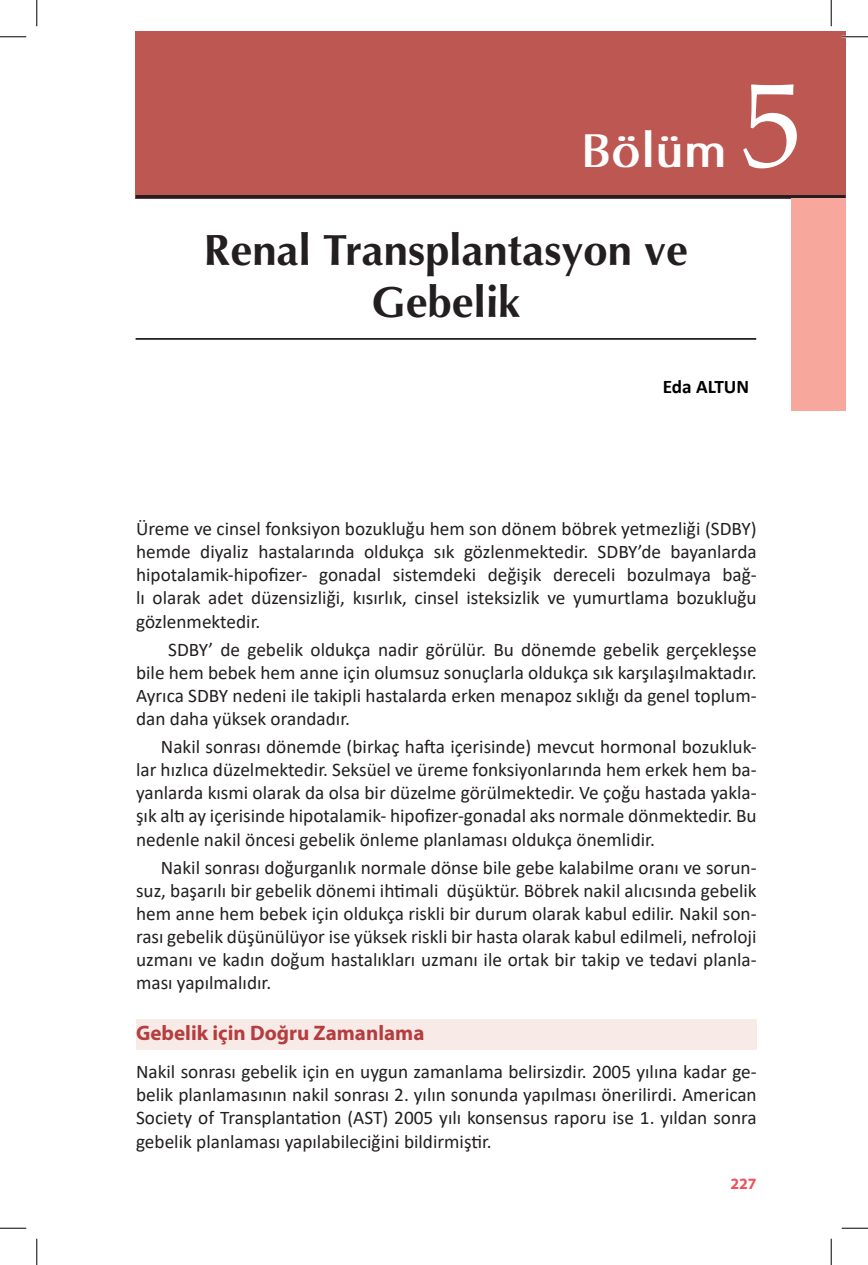
<style>
.page{position:relative;width:868px;height:1265px;background:#fff}
.page>*{position:absolute;margin:0;border:0;box-sizing:border-box;transform-origin:0 0}
.t1{font:120.4px "Palatino";color:#fff}
.t2{font:700 47.77px "Optima";color:#fff}
.t3{font:43.75px/52.5px "Optima Bold Tr";color:#231f20;text-align:center}
.t4{font:700 21px "Myriad Pro";color:#b53c3f}
.t5{font:19.25px/23.1px "Calibri";color:#231f20;text-align:justify}
.t6{font:700 19.25px "Calibri";color:#000001}
.t7{font:700 15.75px "Myriad Pro";color:#f0515a}
</style>
<div class="page">
<div style="left:136px;top:1018px;width:620px;height:31px;background:#f8ebe7"></div>
<div style="left:135px;top:31px;width:710px;height:167px;background:#bd5752"></div>
<hr style="left:135px;top:195px;width:710px;height:3px;background:#231f20">
<hr style="left:135px;top:338px;width:621px;height:2px;background:#231f20">
<div style="left:791px;top:198px;width:54px;height:213px;background:#f8a79d"></div>
<hr style="left:841px;top:36px;width:26px;height:2px;background:#fff">
<svg style="left:0;top:36px;width:26px;height:1px"></svg>
<svg style="left:841px;top:36px;width:26px;height:1px"></svg>
<svg style="left:0;top:1227px;width:26px;height:1px"></svg>
<svg style="left:841px;top:1227px;width:26px;height:1px"></svg>
<svg style="left:36px;top:0;width:1px;height:26px"></svg>
<svg style="left:36px;top:1238px;width:1px;height:26px"></svg>
<svg style="left:830px;top:0;width:1px;height:26px"></svg>
<svg style="left:830px;top:1238px;width:1px;height:26px"></svg>
<h2 class="t2" style="left:580px;top:121px;width:147px">Bölüm</h2>
<h1 class="t1" style="left:741px;top:25px;width:62px">5</h1>
<h3 class="t3" style="left:204px;top:223px;width:485px">Renal Transplantasyon ve<br>Gebelik</h3>
<p class="t6" style="left:662px;top:373px;width:88px">Eda ALTUN</p>
<p class="t5" style="left:136px;top:516px;width:622px">Üreme ve cinsel fonksiyon bozukluğu hem son dönem böbrek yetmezliği (SDBY) hemde diyaliz hastalarında oldukça sık gözlenmektedir. SDBY’de bayanlarda hipotalamik-hipofizer- gonadal sistemdeki değişik dereceli bozulmaya bağ&shy;lı olarak adet düzensizliği, kısırlık, cinsel isteksizlik ve yumurtlama bozukluğu gözlenmektedir.</p>
<p class="t5" style="left:136px;top:637px;width:622px;text-indent:32px">SDBY’ de gebelik oldukça nadir görülür. Bu dönemde gebelik gerçekleşse bile hem bebek hem anne için olumsuz sonuçlarla oldukça sık karşılaşılmaktadır.<br>Ayrıca SDBY nedeni ile takipli hastalarda erken menapoz sıklığı da genel toplum&shy;dan daha yüksek orandadır.</p>
<p class="t5" style="left:136px;top:734px;width:622px;text-indent:25px">Nakil sonrası dönemde (birkaç hafta içerisinde) mevcut hormonal bozukluk&shy;lar hızlıca düzelmektedir. Seksüel ve üreme fonksiyonlarında hem erkek hem ba&shy;yanlarda kısmi olarak da olsa bir düzelme görülmektedir. Ve çoğu hastada yakla&shy;şık altı ay içerisinde hipotalamik- hipofizer-gonadal aks normale dönmektedir. Bu nedenle nakil öncesi gebelik önleme planlaması oldukça önemlidir.</p>
<p class="t5" style="left:136px;top:855px;width:622px;text-indent:25px">Nakil sonrası doğurganlık normale dönse bile gebe kalabilme oranı ve sorun&shy;suz, başarılı bir gebelik dönemi ihtimali düşüktür. Böbrek nakil alıcısında gebelik hem anne hem bebek için oldukça riskli bir durum olarak kabul edilir. Nakil son&shy;rası gebelik düşünülüyor ise yüksek riskli bir hasta olarak kabul edilmeli, nefroloji uzmanı ve kadın doğum hastalıkları uzmanı ile ortak bir takip ve tedavi planla&shy;ması yapılmalıdır.</p>
<p class="t4" style="left:136px;top:1020px;width:290px">Gebelik için Doğru Zamanlama</p>
<p class="t5" style="left:136px;top:1058px;width:622px">Nakil sonrası gebelik için en uygun zamanlama belirsizdir. 2005 yılına kadar ge&shy;belik planlamasının nakil sonrası 2. yılın sonunda yapılması önerilirdi. American Society of Transplantation (AST) 2005 yılı konsensus raporu ise 1. yıldan sonra gebelik planlaması yapılabileciğini bildirmiştir.</p>
<p class="t7" style="left:730px;top:1174px;width:28px">227</p>
</div>
